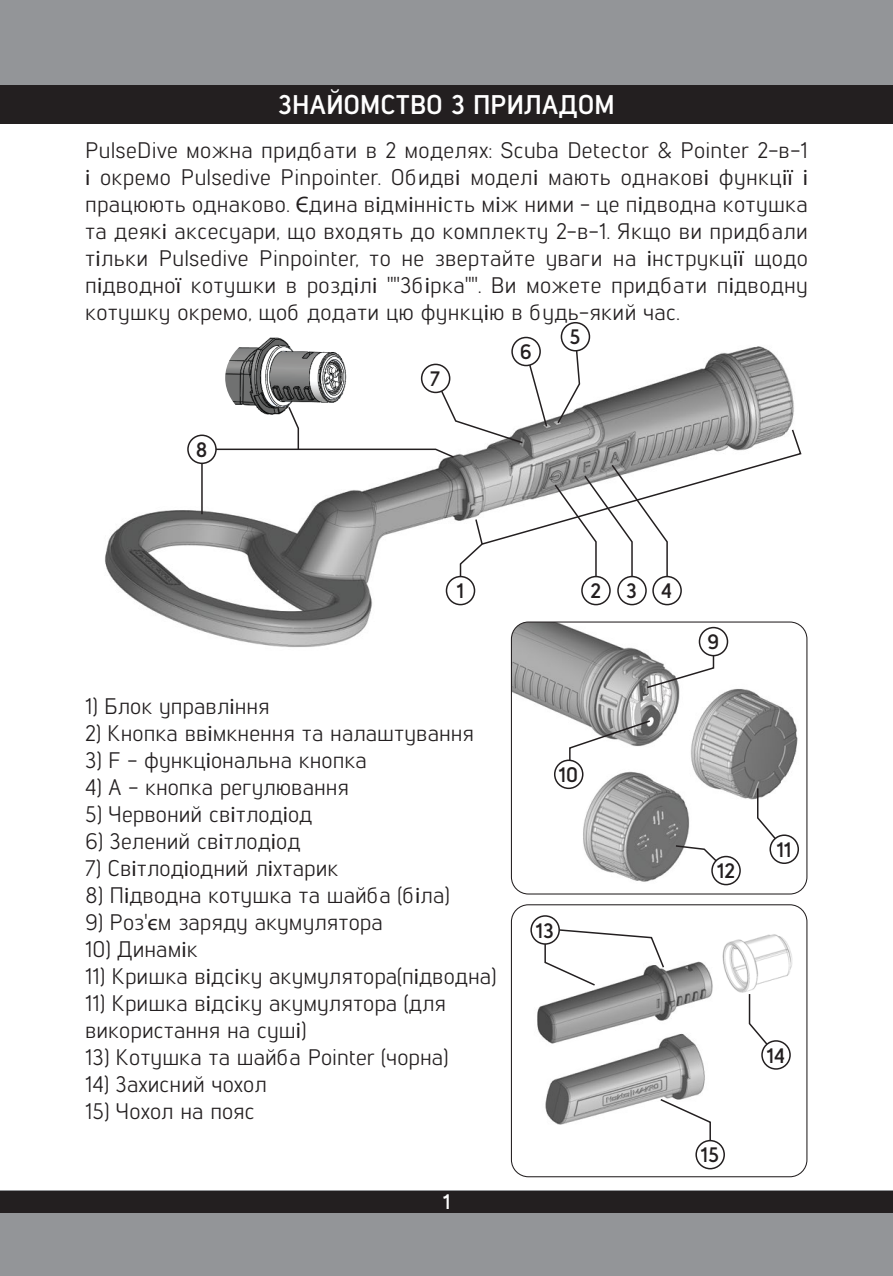
<style>
.page{position:relative;width:893px;height:1276px;background:#fff}
.page>*{position:absolute;margin:0;border:0;box-sizing:border-box;transform-origin:0 0}
.t1{font:700 27px "Lintel";color:#fff}
.t2{font:22.5px/27px "Lintel";color:#231f20}
.t3{font:700 21px "Lintel";color:#231f20}
.t4{font:700 21px "Lintel";color:#fff}
.s1{font-family:"Myriad Pro"}
</style>
<div class="page">
<img style="left:105px;top:437px;width:577px;height:220px">
<hr style="left:201px;top:449px;width:2px;height:65px;background:#231f20">
<div style="left:188px;top:435px;width:28px;height:28px;background:#fff;border-radius:50%"></div>
<div style="left:187px;top:434px;width:30px;height:30px;border:2px solid #231f20;border-radius:50%"></div>
<div style="left:618px;top:576px;width:28px;height:28px;background:#fff;border-radius:50%"></div>
<div style="left:617px;top:576px;width:30px;height:29px;border:2px solid #231f20;border-radius:50%"></div>
<div style="left:653px;top:576px;width:28px;height:28px;background:#fff;border-radius:50%"></div>
<div style="left:652px;top:576px;width:30px;height:29px;border:2px solid #231f20;border-radius:50%"></div>
<div style="left:582px;top:576px;width:28px;height:28px;background:#fff;border-radius:50%"></div>
<div style="left:581px;top:576px;width:30px;height:29px;border:2px solid #231f20;border-radius:50%"></div>
<div style="left:561px;top:322px;width:29px;height:29px;border:2px solid #231f20;border-radius:50%"></div>
<div style="left:446px;top:576px;width:28px;height:28px;background:#fff;border-radius:50%"></div>
<div style="left:446px;top:576px;width:29px;height:29px;border:2px solid #231f20;border-radius:50%"></div>
<svg style="left:214px;top:335px;width:588px;height:257px"></svg>
<div style="left:0;top:0;width:893px;height:124px;background:#939598"></div>
<div style="left:0;top:85px;width:893px;height:39px;background:#231f20"></div>
<div style="left:0;top:1191px;width:893px;height:85px;background:#939598"></div>
<div style="left:0;top:1191px;width:893px;height:21px;background:#231f20"></div>
<img style="left:511px;top:622px;width:296px;height:178px">
<img style="left:580px;top:768px;width:113px;height:114px">
<div style="left:511px;top:621px;width:296px;height:273px;border:1px solid #231f20;border-radius:17px"></div>
<img style="left:537px;top:961px;width:176px;height:73px">
<img style="left:540px;top:1026px;width:172px;height:99px">
<img style="left:722px;top:934px;width:71px;height:59px">
<svg style="left:748px;top:992px;width:30px;height:59px"></svg>
<div style="left:762px;top:1041px;width:28px;height:28px;background:#fff;border-radius:50%"></div>
<div style="left:761px;top:1040px;width:30px;height:29px;border:2px solid #231f20;border-radius:50%"></div>
<div style="left:511px;top:904px;width:296px;height:273px;border:1px solid #231f20;border-radius:17px"></div>
<svg style="left:544px;top:929px;width:121px;height:58px"></svg>
<div style="left:531px;top:916px;width:28px;height:28px;background:#fff;border-radius:50%"></div>
<div style="left:530px;top:915px;width:30px;height:29px;border:2px solid #231f20;border-radius:50%"></div>
<svg style="left:645px;top:640px;width:70px;height:49px"></svg>
<div style="left:699px;top:627px;width:28px;height:28px;background:#fff;border-radius:50%"></div>
<div style="left:699px;top:627px;width:29px;height:29px;border:2px solid #231f20;border-radius:50%"></div>
<svg style="left:568px;top:719px;width:84px;height:57px"></svg>
<div style="left:555px;top:760px;width:28px;height:28px;background:#fff;border-radius:50%"></div>
<div style="left:554px;top:759px;width:29px;height:30px;border:2px solid #231f20;border-radius:50%"></div>
<svg style="left:756px;top:787px;width:30px;height:54px"></svg>
<div style="left:770px;top:835px;width:28px;height:28px;background:#fff;border-radius:50%"></div>
<div style="left:769px;top:834px;width:30px;height:30px;border:2px solid #231f20;border-radius:50%"></div>
<svg style="left:674px;top:844px;width:54px;height:28px"></svg>
<div style="left:712px;top:856px;width:28px;height:28px;background:#fff;border-radius:50%"></div>
<div style="left:711px;top:856px;width:30px;height:29px;border:2px solid #231f20;border-radius:50%"></div>
<svg style="left:659px;top:1097px;width:53px;height:49px"></svg>
<div style="left:696px;top:1140px;width:28px;height:28px;background:#fff;border-radius:50%"></div>
<div style="left:695px;top:1140px;width:30px;height:29px;border:2px solid #231f20;border-radius:50%"></div>
<p class="t1" style="left:278px;top:86px;width:338px">ЗНАЙОМСТВО З ПРИЛАДОМ</p>
<p class="t2" style="left:85px;top:135px;width:724px;text-align:justify">PulseDive можна придбати в 2 моделях: Scuba Detector &amp; Pointer 2-в-1 <span class="s1">і</span> окремо Pulsedive Pinpointer. Обидв<span class="s1">і</span> модел<span class="s1">і</span> мають однаков<span class="s1">і</span> функц<span class="s1">ії і </span>працюють однаково. <span class="s1">Є</span>дина в<span class="s1">і</span>дм<span class="s1">і</span>нн<span class="s1">і</span>сть м<span class="s1">і</span>ж ними - це п<span class="s1">і</span>дводна котушка та деяк<span class="s1">і</span> аксесуари, що входять до комплекту 2-в-1. Якщо ви придбали т<span class="s1">і</span>льки Pulsedive Pinpointer, то не звертайте уваги на <span class="s1">і</span>нструкц<span class="s1">ії</span> щодо п<span class="s1">і</span>дводно<span class="s1">ї</span> котушки в розд<span class="s1">і</span>л<span class="s1">і</span> ""Зб<span class="s1">і</span>рка"". Ви можете придбати п<span class="s1">і</span>дводну котушку окремо, щоб додати цю функц<span class="s1">і</span>ю в будь-який час.</p>
<p class="t3" style="left:196px;top:435px;width:13px">8</p>
<p class="t3" style="left:430px;top:364px;width:12px">7</p>
<p class="t3" style="left:520px;top:337px;width:14px">6</p>
<p class="t3" style="left:570px;top:322px;width:13px">5</p>
<p class="t3" style="left:456px;top:576px;width:9px">1</p>
<p class="t2" style="left:85px;top:691px;width:186px">1) Блок управл<span class="s1">і</span>ння</p>
<p class="t2" style="left:85px;top:718px;width:391px">2) Кнопка вв<span class="s1">і</span>мкнення та налаштування</p>
<p class="t2" style="left:85px;top:745px;width:283px">3) F - функц<span class="s1">і</span>ональна кнопка</p>
<p class="t2" style="left:85px;top:772px;width:266px">4) A - кнопка регулювання</p>
<p class="t2" style="left:85px;top:799px;width:229px">5) Червоний св<span class="s1">і</span>тлод<span class="s1">і</span>од</p>
<p class="t2" style="left:85px;top:826px;width:217px">6) Зелений св<span class="s1">і</span>тлод<span class="s1">і</span>од</p>
<p class="t2" style="left:85px;top:853px;width:255px">7) Св<span class="s1">і</span>тлод<span class="s1">і</span>одний л<span class="s1">і</span>хтарик</p>
<p class="t2" style="left:85px;top:880px;width:366px">8) П<span class="s1">і</span>дводна котушка та шайба (б<span class="s1">і</span>ла)</p>
<p class="t2" style="left:85px;top:907px;width:299px">9) Роз'<span class="s1">є</span>м заряду акумулятора</p>
<p class="t2" style="left:85px;top:934px;width:114px">10) Динам<span class="s1">і</span>к</p>
<p class="t2" style="left:85px;top:961px;width:412px">11) Кришка в<span class="s1">і</span>дс<span class="s1">і</span>ку акумулятора(п<span class="s1">і</span>дводна)</p>
<p class="t2" style="left:85px;top:988px;width:363px">11) Кришка в<span class="s1">і</span>дс<span class="s1">і</span>ку акумулятора (для використання на суш<span class="s1">і</span>)</p>
<p class="t2" style="left:85px;top:1042px;width:365px">13) Котушка та шайба Pointer (чорна)</p>
<p class="t2" style="left:85px;top:1069px;width:183px">14) Захисний чохол</p>
<p class="t2" style="left:85px;top:1096px;width:171px">15) Чохол на пояс</p>
<p class="t4" style="left:443px;top:1187px;width:9px">1</p>
<p class="t3" style="left:590px;top:576px;width:83px">234</p>
<p class="t3" style="left:707px;top:627px;width:14px">9</p>
<p class="t3" style="left:559px;top:760px;width:21px">10</p>
<p class="t3" style="left:536px;top:915px;width:20px">13</p>
<p class="t3" style="left:717px;top:856px;width:19px">12</p>
<p class="t3" style="left:776px;top:835px;width:17px">11</p>
<p class="t3" style="left:701px;top:1140px;width:20px">15</p>
<p class="t3" style="left:766px;top:1040px;width:20px">14</p>
</div>
